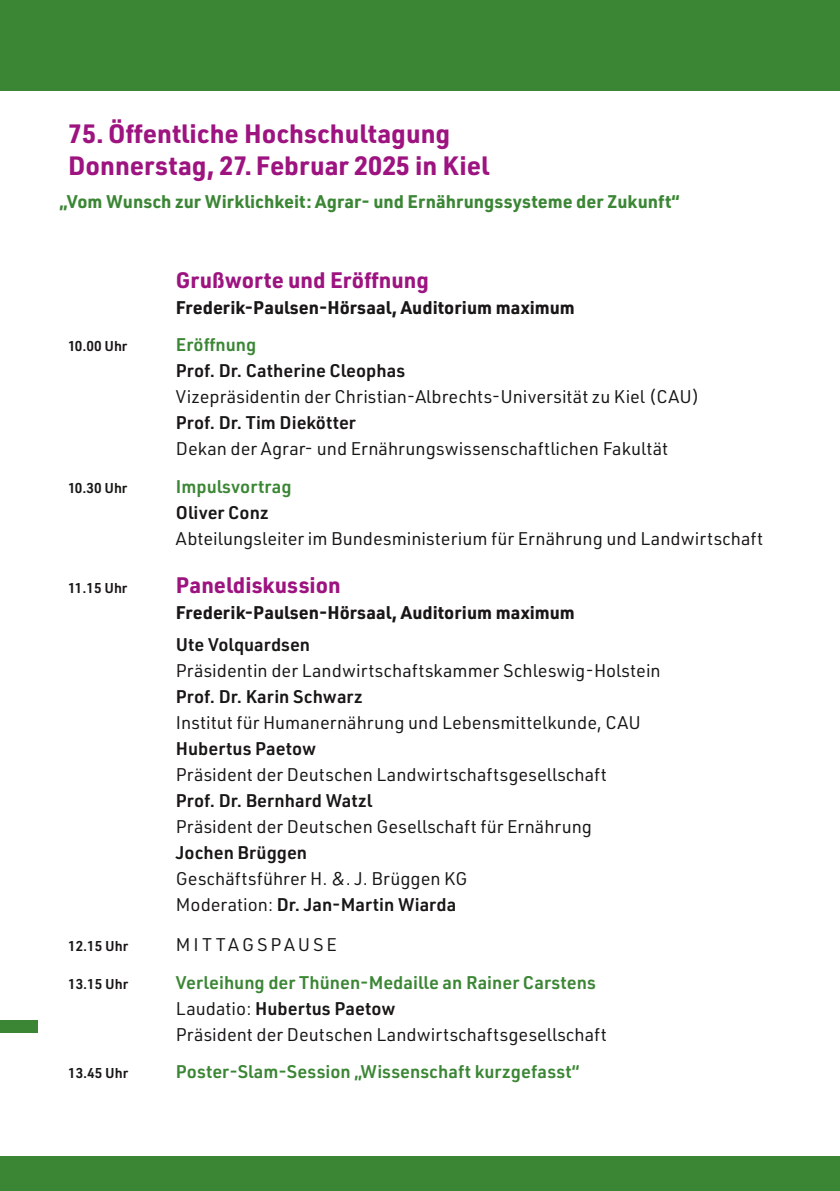
<style>
.page{position:relative;width:840px;height:1191px;background:#fff}
.page>*{position:absolute;margin:0;border:0;box-sizing:border-box;transform-origin:0 0}
.Fließtext_DIN_Flatte{font:700 26px "URWDIN";color:#9d1380}
.Fließtext_DIN_Flatte-2{font:700 22px "URWDIN";color:#9d1380}
.Fließtext_DIN_Flatte-3{font:18px/26px "URWDIN";color:#181716}
.Fließtext_DIN_Flatte-4{font:700 18px "URWDIN";color:#181716}
.Fließtext_DIN_Flatte-5{font:700 18px "URWDIN";color:#3b8635}
.Fließtext_DIN_Flatte-6{font:600 18px "URWDIN";color:#3b8635}
.Fließtext_DIN_Flatte-7{font:18px "URWDIN";letter-spacing:.16em;color:#181716}
.Fließtext_DIN_Flatte-8{font:600 14px "URWDIN";color:#181716}
.s1{font-weight:600;color:#3b8635}
.s2{font-weight:600}
</style>
<div class="page">
<div style="left:0;top:0;width:839px;height:91px;background:#3b8635"></div>
<div style="left:0;top:1157px;width:839px;height:34px;background:#3b8635"></div>
<div style="left:0;top:1020px;width:37px;height:13px;background:#3b8635"></div>
<p class="Fließtext_DIN_Flatte" style="left:68px;top:116px;width:383px">75. Öffentliche Hochschultagung</p>
<p class="Fließtext_DIN_Flatte" style="left:68px;top:148px;width:422px">Donnerstag, 27. Februar 2025 in Kiel</p>
<p class="Fließtext_DIN_Flatte-5" style="left:60px;top:189px;width:621px">„Vom Wunsch zur Wirklichkeit: Agrar- und Ernährungssysteme der Zukunft“</p>
<p class="Fließtext_DIN_Flatte-2" style="left:176px;top:265px;width:254px">Grußworte und Eröffnung</p>
<p class="Fließtext_DIN_Flatte-4" style="left:176px;top:295px;width:400px">Frederik-Paulsen-Hörsaal, Auditorium maximum</p>
<p class="Fließtext_DIN_Flatte-8" style="left:68px;top:337px;width:61px">10.00 Uhr</p>
<p class="Fließtext_DIN_Flatte-3" style="left:176px;top:331px;width:525px"><span class="s1">Eröffnung<br></span><span class="s2">Prof. Dr. Catherine Cleophas<br></span>Vizepräsidentin der Christian-Albrechts-Universität zu Kiel (CAU)<br><span class="s2">Prof. Dr. Tim Diekötter<br></span>Dekan der Agrar- und Ernährungswissenschaftlichen Fakultät</p>
<p class="Fließtext_DIN_Flatte-8" style="left:68px;top:478px;width:61px">10.30 Uhr</p>
<p class="Fließtext_DIN_Flatte-3" style="left:176px;top:473px;width:588px"><span class="s1">Impulsvortrag<br></span><span class="s2">Oliver Conz<br></span>Abteilungsleiter im Bundesministerium für Ernährung und Landwirtschaft</p>
<p class="Fließtext_DIN_Flatte-8" style="left:68px;top:579px;width:61px">11.15 Uhr</p>
<p class="Fließtext_DIN_Flatte-2" style="left:176px;top:570px;width:166px">Paneldiskussion</p>
<p class="Fließtext_DIN_Flatte-4" style="left:176px;top:600px;width:400px">Frederik-Paulsen-Hörsaal, Auditorium maximum</p>
<p class="Fließtext_DIN_Flatte-3" style="left:176px;top:631px;width:486px"><span class="s2">Ute Volquardsen<br></span>Präsidentin der Landwirtschaftskammer Schleswig-Holstein</p>
<p class="Fließtext_DIN_Flatte-3" style="left:176px;top:683px;width:466px"><span class="s2">Prof. Dr. Karin Schwarz<br></span>Institut für Humanernährung und Lebensmittelkunde, CAU <span class="s2">Hubertus Paetow<br></span>Präsident der Deutschen Landwirtschaftsgesellschaft <span class="s2">Prof. Dr. Bernhard Watzl<br></span>Präsident der Deutschen Gesellschaft für Ernährung <span class="s2">Jochen Brüggen<br></span>Geschäftsführer H. &amp;. J. Brüggen KG<br>Moderation: <span class="s2">Dr. Jan-Martin Wiarda</span></p>
<p class="Fließtext_DIN_Flatte-8" style="left:68px;top:937px;width:62px">12.15 Uhr</p>
<p class="Fließtext_DIN_Flatte-7" style="left:176px;top:933px;width:162px">MITTAGSPAUSE</p>
<p class="Fließtext_DIN_Flatte-8" style="left:68px;top:974px;width:62px">13.15 Uhr</p>
<p class="Fließtext_DIN_Flatte-3" style="left:176px;top:968px;width:432px"><span class="s1">Verleihung der Thünen-Medaille an Rainer Carstens<br></span>Laudatio: <span class="s2">Hubertus Paetow<br></span>Präsident der Deutschen Landwirtschaftsgesellschaft</p>
<p class="Fließtext_DIN_Flatte-8" style="left:68px;top:1063px;width:62px">13.45 Uhr</p>
<p class="Fließtext_DIN_Flatte-6" style="left:176px;top:1059px;width:405px">Poster-Slam-Session „Wissenschaft kurzgefasst“</p>
</div>
